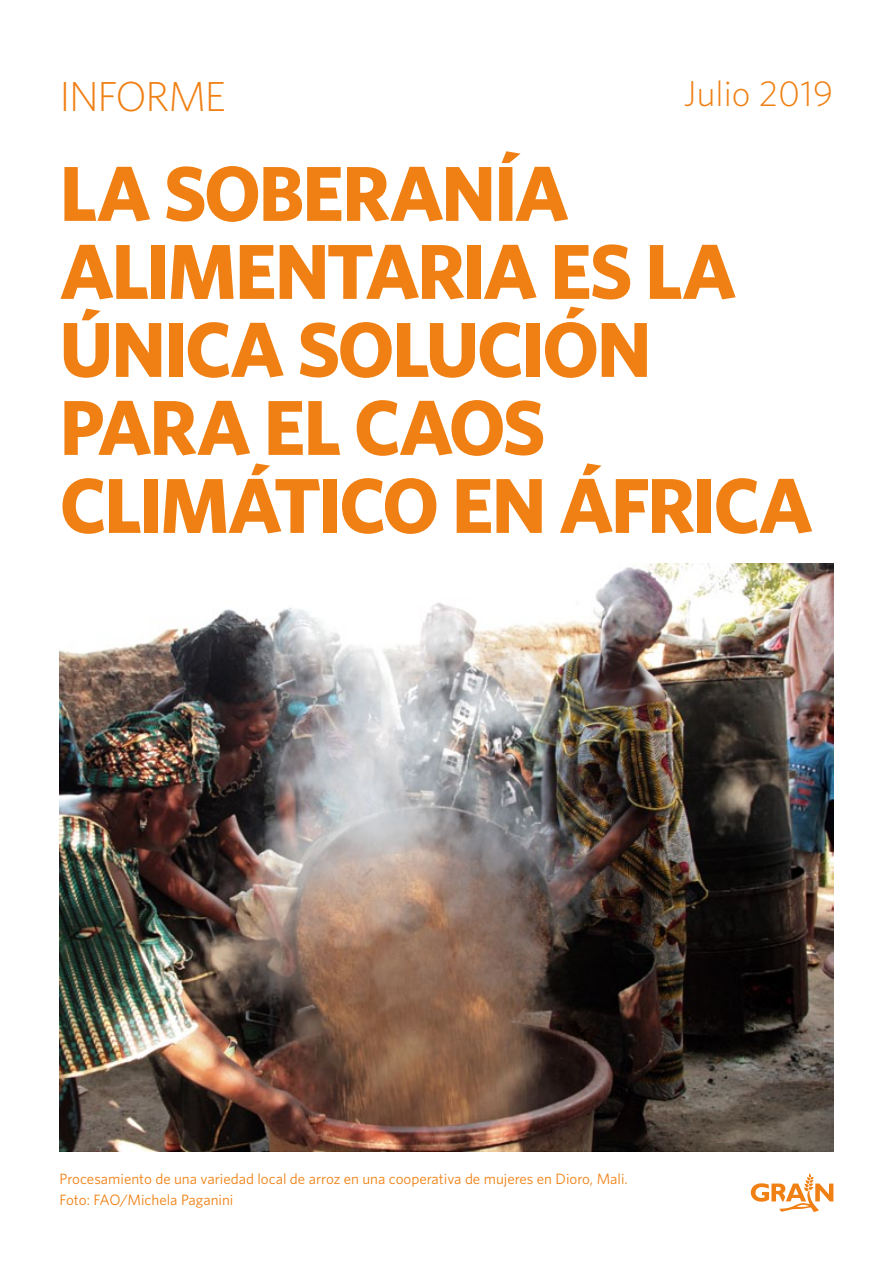
<style>
.page{position:relative;width:893px;height:1263px;background:#fff}
.page>*{position:absolute;margin:0;border:0;box-sizing:border-box;transform-origin:0 0}
.Doc_title{font:700 78px/78px "Whitney";letter-spacing:-.035em;color:#f08013}
.type_of_document{font:300 42px "Whitney";letter-spacing:-.035em;color:#f08013}
.Main_date{font:300 36px "Whitney";color:#f08013}
.Photo_caption{font:15px/21px "Whitney";color:#f08013}
</style>
<div class="page">
<svg style="left:751px;top:1173px;width:82px;height:39px"></svg>
<img style="left:60px;top:563px;width:773px;height:589px">
<p class="type_of_document" style="left:60px;top:72px;width:168px">INFORME</p>
<p class="Main_date" style="left:684px;top:73px;width:151px">Julio 2019</p>
<p class="Doc_title" style="left:60px;top:152px;width:755px">LA SOBERANÍA<br>ALIMENTARIA ES LA<br>ÚNICA SOLUCIÓN<br>PARA EL CAOS<br>CLIMÁTICO EN ÁFRICA</p>
<p class="Photo_caption" style="left:60px;top:1168px;width:570px">Procesamiento de una variedad local de arroz en una cooperativa de mujeres en Dioro, Mali.<br>Foto: FAO/Michela Paganini</p>
</div>
